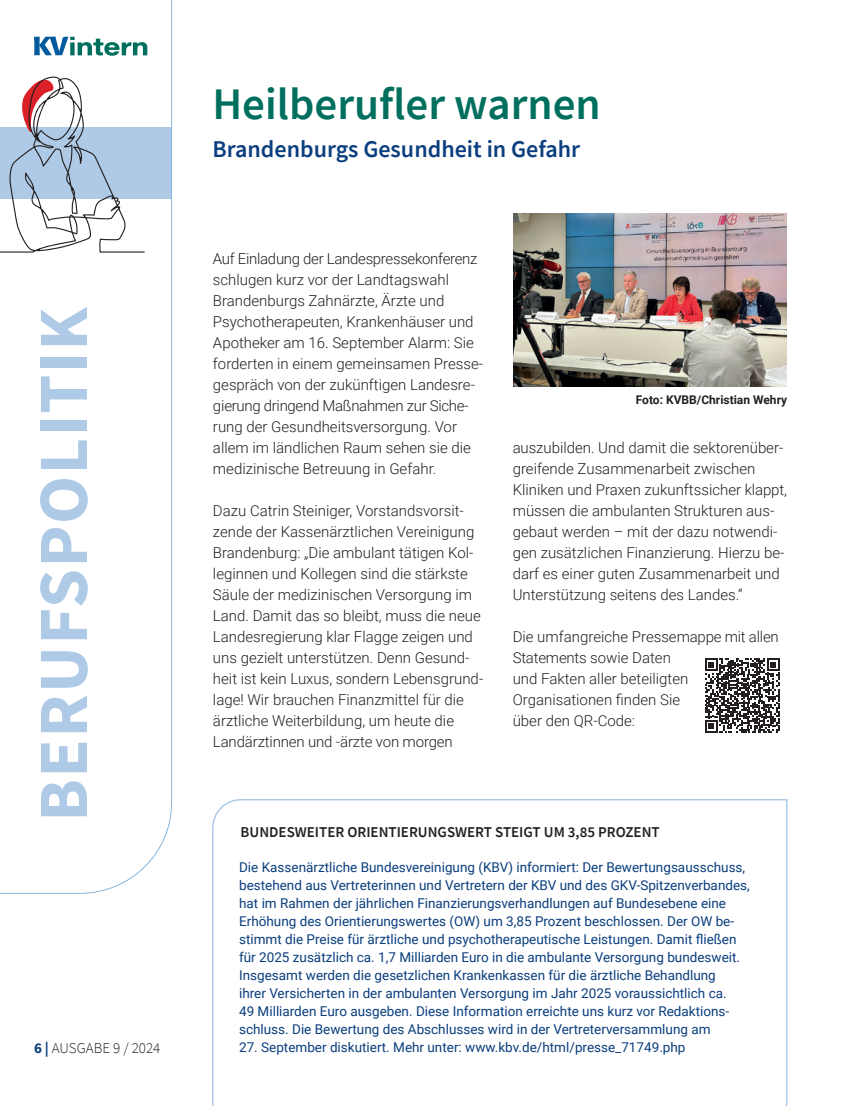
<style>
.page{position:relative;width:851px;height:1106px;background:#fff}
.page>*{position:absolute;margin:0;border:0;box-sizing:border-box;transform-origin:0 0}
.kvintern-Rubrik_groß_links{font:700 70.5px "Source Sans Pro";letter-spacing:.02em;color:#aecae6}
.kvintern-Headline{font:600 45px "Source Sans Pro";color:#006f5e}
.kvintern-Subhead{font:600 24px "Source Sans Pro";color:#0a3e7e}
.kvintern-Fließtext{font:300 15px/21px "Roboto";color:#231f20}
.kvintern-Kasten-Head{font:600 15px "Source Sans Pro";color:#231f20}
.t1{font:300 15px "Source Sans Pro";color:#231f20}
.kvintern-Kasten-Fließtext{font:13.5px/18px "Roboto";color:#0a3e7e}
.kvintern-Bildttext{font:700 12px "Roboto";color:#231f20}
.s1{font-weight:700;color:#0a3e7e}
</style>
<div class="page">
<svg style="left:0;top:0;width:172px;height:894px"></svg>
<svg style="left:0;top:65px;width:145px;height:188px"></svg>
<img style="left:513px;top:214px;width:273px;height:173px">
<svg style="left:212px;top:799px;width:576px;height:307px"></svg>
<svg style="left:705px;top:658px;width:74px;height:75px"></svg>
<p class="kvintern-Rubrik_groß_links" style="left:16px;top:821px;width:516px;rotate:-90deg">BERUFSPOLITIK</p>
<p class="t1" style="left:34px;top:1039px;width:128px"><span class="s1">6 |</span> AUSGABE 9 / 2024</p>
<p class="kvintern-Headline" style="left:212px;top:74px;width:390px">Heilberufler warnen</p>
<p class="kvintern-Subhead" style="left:212px;top:133px;width:369px">Brandenburgs Gesundheit in Gefahr</p>
<p class="kvintern-Fließtext" style="left:213px;top:248px;width:271px">Auf Einladung der Landespressekonferenz schlugen kurz vor der Landtagswahl Brandenburgs Zahnärzte, Ärzte und Psychotherapeuten, Krankenhäuser und Apotheker am 16. September Alarm: Sie forderten in einem gemeinsamen Presse&shy;gespräch von der zukünftigen Landesre&shy;gierung dringend Maßnahmen zur Siche&shy;rung der Gesundheitsversorgung. Vor allem im ländlichen Raum sehen sie die medizinische Betreuung in Gefahr.</p>
<p class="kvintern-Fließtext" style="left:213px;top:500px;width:272px">Dazu Catrin Steiniger, Vorstandsvorsit&shy;zende der Kassenärztlichen Vereinigung Brandenburg: „Die ambulant tätigen Kol&shy;leginnen und Kollegen sind die stärkste Säule der medizinischen Versorgung im Land. Damit das so bleibt, muss die neue Landesregierung klar Flagge zeigen und uns gezielt unterstützen. Denn Gesund&shy;heit ist kein Luxus, sondern Lebensgrund&shy;lage! Wir brauchen Finanzmittel für die ärztliche Weiterbildung, um heute die Landärztinnen und -ärzte von morgen</p>
<p class="kvintern-Bildttext" style="left:635px;top:391px;width:153px">Foto: KVBB/Christian Wehry</p>
<p class="kvintern-Fließtext" style="left:512px;top:437px;width:276px">auszubilden. Und damit die sektorenüber&shy;greifende Zusammenarbeit zwischen Kliniken und Praxen zukunftssicher klappt, müssen die ambulanten Strukturen aus&shy;gebaut werden – mit der dazu notwendi&shy;gen zusätzlichen Finanzierung. Hierzu be&shy;darf es einer guten Zusammenarbeit und Unterstützung seitens des Landes.“</p>
<p class="kvintern-Fließtext" style="left:512px;top:626px;width:267px">Die umfangreiche Pressemappe mit allen<br>Statements sowie Daten<br>und Fakten aller beteiligten<br>Organisationen finden Sie<br>über den QR-Code:</p>
<p class="kvintern-Kasten-Head" style="left:240px;top:822px;width:420px">BUNDESWEITER ORIENTIERUNGSWERT STEIGT UM 3,85 PROZENT</p>
<p class="kvintern-Kasten-Fließtext" style="left:239px;top:858px;width:512px">Die Kassenärztliche Bundesvereinigung (KBV) informiert: Der Bewertungsausschuss, bestehend aus Vertreterinnen und Vertretern der KBV und des GKV-Spitzenverbandes, hat im Rahmen der jährlichen Finanzierungsverhandlungen auf Bundesebene eine</p>
<p class="kvintern-Kasten-Fließtext" style="left:239px;top:912px;width:502px">Erhöhung des Orientierungswertes (OW) um 3,85 Prozent beschlossen. Der OW be&shy;stimmt die Preise für ärztliche und psychotherapeutische Leistungen. Damit fließen für 2025 zusätzlich ca. 1,7 Milliarden Euro in die ambulante Versorgung bundesweit.<br>Insgesamt werden die gesetzlichen Krankenkassen für die ärztliche Behandlung ihrer Versicherten in der ambulanten Versorgung im Jahr 2025 voraussichtlich ca.</p>
<p class="kvintern-Kasten-Fließtext" style="left:239px;top:1002px;width:491px">49 Milliarden Euro ausgeben. Diese Information erreichte uns kurz vor Redaktions&shy;schluss. Die Bewertung des Abschlusses wird in der Vertreterversammlung am</p>
<p class="kvintern-Kasten-Fließtext" style="left:239px;top:1038px;width:448px">27. September diskutiert. Mehr unter: www.kbv.de/html/presse_71749.php</p>
</div>
